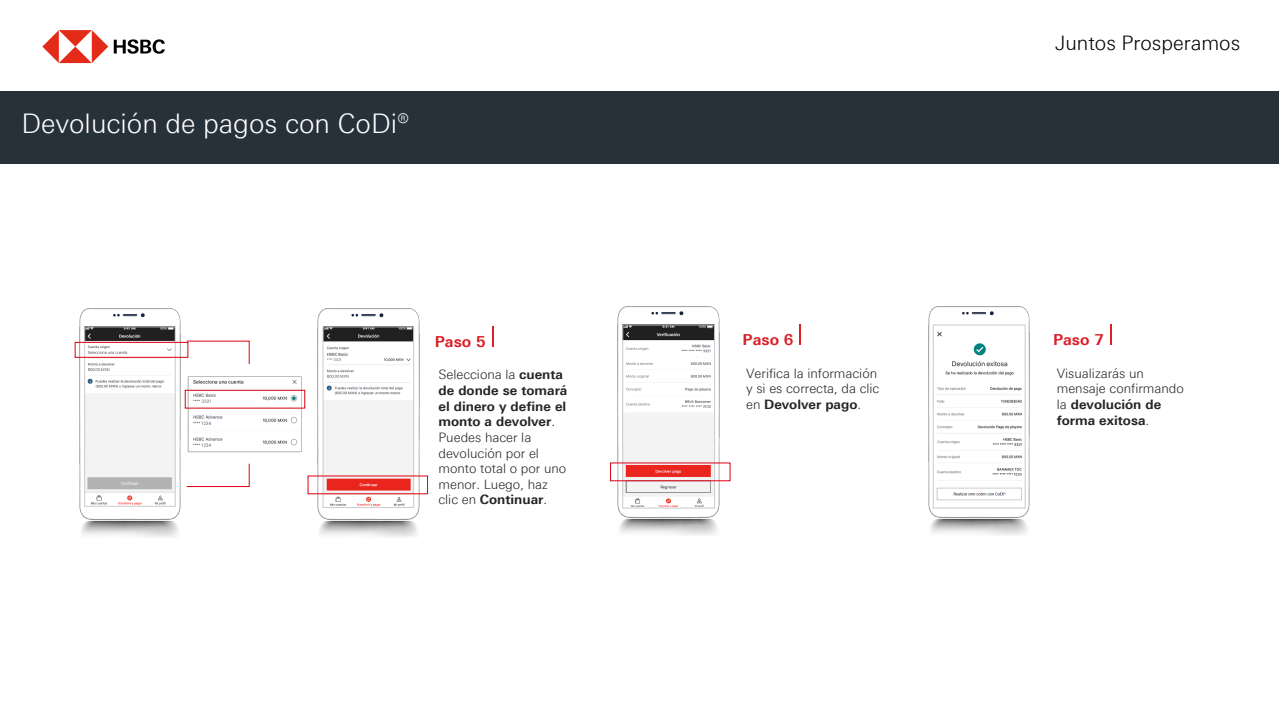
<style>
.page{position:relative;width:1279px;height:722px;background:#fff}
.page>*{position:absolute;margin:0;border:0;box-sizing:border-box;transform-origin:0 0}
.t1{font:300 27px "Univers Nextfor HSBCW01";color:#fff}
.t2{font:300 20px "Univers Nextfor HSBCW01";color:#000}
.t3{font:700 15.2px "Univers Nextfor HSBCW01";color:#da2028}
.t4{font:300 13px/15.6px "Univers Nextfor HSBCW01";color:#252525}
.s1{font-weight:700}
</style>
<div class="page">
<div style="left:0;top:91px;width:1278px;height:72px;background:#273139"></div>
<svg style="left:42px;top:30px;width:66px;height:33px"></svg>
<svg style="left:114px;top:39px;width:51px;height:15px"></svg>
<hr style="left:799px;top:324px;width:2px;height:21px;background:#da2028">
<img style="left:618px;top:307px;width:101px;height:228px">
<svg style="left:492px;top:326px;width:1px;height:20px"></svg>
<img style="left:79px;top:308px;width:102px;height:229px">
<img style="left:86px;top:328px;width:87px;height:176px">
<div style="left:84px;top:326px;width:91px;height:180px;border:1px solid #cccaca"></div>
<img style="left:318px;top:308px;width:101px;height:229px">
<img style="left:187px;top:376px;width:115px;height:76px">
<svg style="left:186px;top:340px;width:64px;height:24px"></svg>
<svg style="left:186px;top:463px;width:64px;height:24px"></svg>
<img style="left:325px;top:328px;width:87px;height:177px">
<div style="left:323px;top:326px;width:91px;height:181px;border:1px solid #cccaca"></div>
<img style="left:624px;top:326px;width:89px;height:180px">
<div style="left:622px;top:324px;width:93px;height:184px;border:1px solid #cccaca"></div>
<svg style="left:1110px;top:324px;width:1px;height:21px"></svg>
<img style="left:928px;top:307px;width:101px;height:228px">
<img style="left:935px;top:326px;width:88px;height:180px">
<div style="left:933px;top:324px;width:92px;height:184px;border:1px solid #cccaca"></div>
<div style="left:75px;top:342px;width:113px;height:15px;border:1px solid #db0011"></div>
<div style="left:185px;top:389px;width:120px;height:19px;border:1px solid #db0011"></div>
<div style="left:610px;top:462px;width:120px;height:19px;border:1px solid #db0011"></div>
<h1 class="t1" style="left:21px;top:107px;width:389px">Devolución de pagos con CoDi®</h1>
<p class="t3" style="left:435px;top:332px;width:52px">Paso 5</p>
<p class="t4" style="left:438px;top:367px;width:130px">Selecciona la <span class="s1">cuenta de donde se tomará el dinero y define el monto a devolver</span>.<br>Puedes hacer la devolución por el monto total o por uno menor. Luego, haz clic en <span class="s1">Continuar</span>.</p>
<p class="t3" style="left:742px;top:330px;width:52px">Paso 6</p>
<p class="t4" style="left:746px;top:365px;width:135px">Verifica la información y si es correcta, da clic en <span class="s1">Devolver pago</span>.</p>
<h2 class="t2" style="left:1055px;top:32px;width:186px">Juntos Prosperamos</h2>
<p class="t3" style="left:1053px;top:330px;width:52px">Paso 7</p>
<p class="t4" style="left:1056px;top:365px;width:129px">Visualizarás un mensaje confirmando la <span class="s1">devolución de forma exitosa</span>.</p>
</div>
